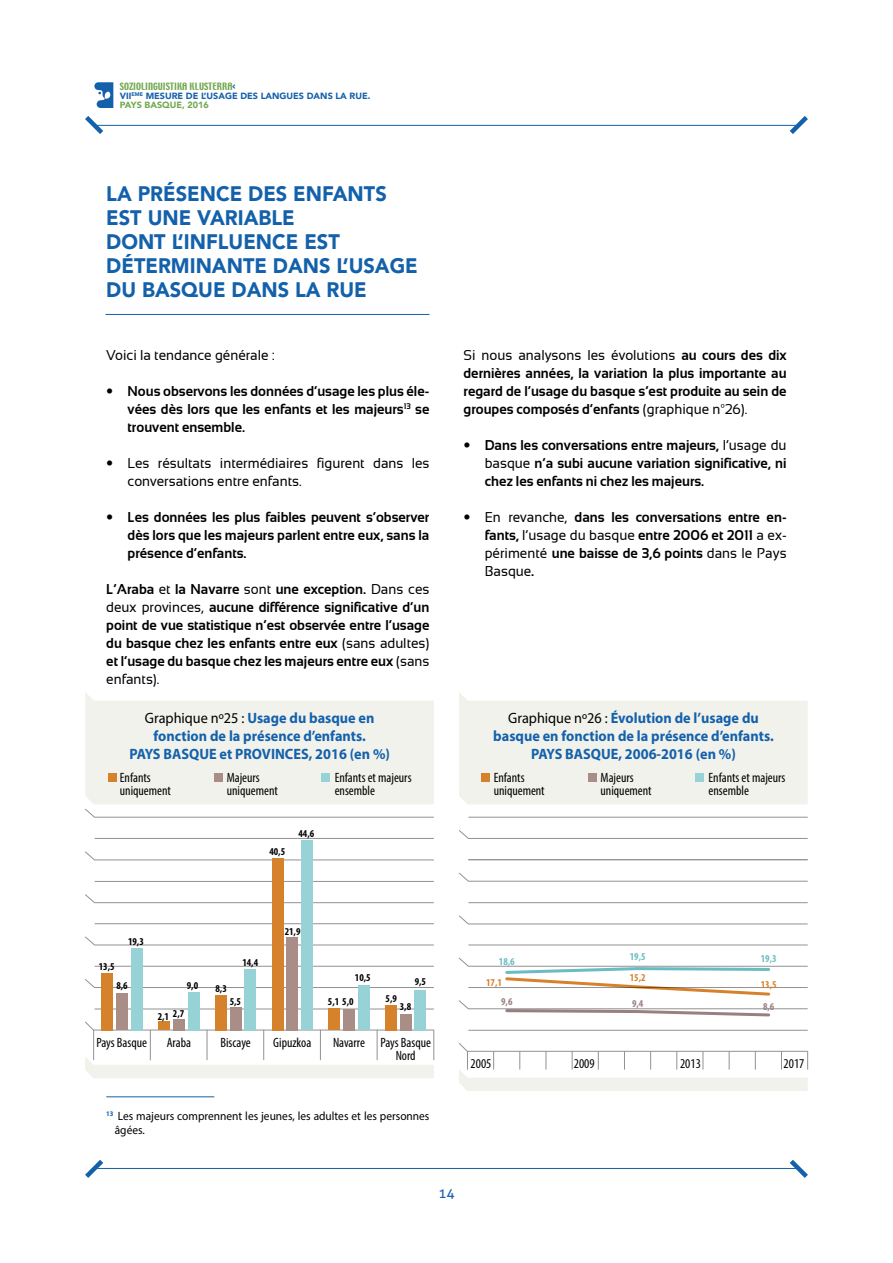
<style>
.page{position:relative;width:893px;height:1263px;background:#fff}
.page>*{position:absolute;margin:0;border:0;box-sizing:border-box;transform-origin:0 0}
.t1{font:900 21px/24px "Avenir";color:#1461ab;scale:.95 1}
.t2{font:700 15px/18px "Myriad Pro";color:#1461ab;text-align:center;scale:.95 1}
.t3{font:700 14.25px/18px "Sansation";color:#000;text-align:justify;scale:.95 1}
.t4{font:14.25px/18px "Sansation";color:#000;scale:.95 1}
.t5{font:condensed 13.5px/13.5px "Myriad Pro";color:#000}
.t6{font:13.5px "Aller";color:#1461ab}
.t7{font:12px/14.4px "Myriad Pro";color:#000;scale:.95 1}
.t8{font:700 condensed 10.5px "Myriad Pro";color:#000}
.t9{font:700 condensed 10.5px "Myriad Pro";color:#68bcc2}
.t10{font:700 condensed 10.5px "Myriad Pro";color:#d6822c}
.t11{font:700 condensed 10.5px "Myriad Pro";color:#9a7f80}
.t12{font:900 9px/9px "Avenir";color:#1461ab}
.t13{font:9px "Techno";color:#72a94f}
.s1{color:#1461ab}
.s2{color:#72a94f}
.s3{font-family:"Avenir";font-weight:900}
.s4{font-weight:400}
.s5{font-weight:400;color:#000}
</style>
<div class="page">
<hr style="left:94px;top:1168px;width:705px;height:1px;background:#1461ab">
<svg style="left:789px;top:1159px;width:19px;height:19px"></svg>
<svg style="left:85px;top:1159px;width:19px;height:19px"></svg>
<hr style="left:94px;top:125px;width:705px;height:1px;background:#1461ab">
<svg style="left:785px;top:116px;width:23px;height:18px"></svg>
<svg style="left:85px;top:82px;width:28px;height:52px"></svg>
<hr style="left:106px;top:1096px;width:108px;height:1px;background:#1461ab">
<hr style="left:105px;top:314px;width:324px;height:1px;background:#1461ab">
<hr style="left:95px;top:1009px;width:339px;height:1px;background:#929292">
<hr style="left:93px;top:1030px;width:1px;height:30px;background:#929292">
<hr style="left:150px;top:1030px;width:1px;height:30px;background:#929292">
<hr style="left:207px;top:1030px;width:1px;height:30px;background:#929292">
<hr style="left:263px;top:1030px;width:1px;height:30px;background:#929292">
<hr style="left:320px;top:1030px;width:1px;height:30px;background:#929292">
<hr style="left:377px;top:1030px;width:1px;height:30px;background:#929292">
<hr style="left:434px;top:1030px;width:1px;height:30px;background:#929292">
<hr style="left:95px;top:838px;width:339px;height:1px;background:#929292">
<svg style="left:85px;top:851px;width:349px;height:9px"></svg>
<hr style="left:95px;top:881px;width:339px;height:1px;background:#929292">
<svg style="left:85px;top:894px;width:349px;height:9px"></svg>
<hr style="left:95px;top:923px;width:339px;height:1px;background:#929292">
<svg style="left:85px;top:936px;width:349px;height:9px"></svg>
<hr style="left:95px;top:966px;width:339px;height:1px;background:#929292">
<svg style="left:85px;top:979px;width:349px;height:9px"></svg>
<svg style="left:85px;top:1021px;width:349px;height:9px"></svg>
<svg style="left:85px;top:1056px;width:349px;height:22px"></svg>
<svg style="left:85px;top:693px;width:349px;height:125px"></svg>
<div style="left:108px;top:773px;width:9px;height:9px;background:#d6822c"></div>
<div style="left:321px;top:773px;width:9px;height:9px;background:#97d2d6"></div>
<div style="left:214px;top:773px;width:9px;height:9px;background:#a88e87"></div>
<div style="left:101px;top:973px;width:12px;height:57px;background:#d6822c"></div>
<div style="left:116px;top:994px;width:11px;height:36px;background:#a88e87"></div>
<div style="left:131px;top:948px;width:11px;height:82px;background:#97d2d6"></div>
<div style="left:159px;top:1021px;width:11px;height:9px;background:#d6822c"></div>
<div style="left:173px;top:1019px;width:11px;height:11px;background:#a88e87"></div>
<div style="left:188px;top:992px;width:11px;height:38px;background:#97d2d6"></div>
<div style="left:215px;top:995px;width:11px;height:35px;background:#d6822c"></div>
<div style="left:230px;top:1007px;width:11px;height:23px;background:#a88e87"></div>
<div style="left:245px;top:969px;width:11px;height:61px;background:#97d2d6"></div>
<div style="left:272px;top:858px;width:11px;height:172px;background:#d6822c"></div>
<div style="left:287px;top:937px;width:11px;height:93px;background:#a88e87"></div>
<div style="left:301px;top:840px;width:12px;height:190px;background:#97d2d6"></div>
<div style="left:329px;top:1008px;width:11px;height:22px;background:#d6822c"></div>
<div style="left:343px;top:1009px;width:11px;height:21px;background:#a88e87"></div>
<div style="left:358px;top:985px;width:11px;height:45px;background:#97d2d6"></div>
<div style="left:385px;top:1005px;width:11px;height:25px;background:#d6822c"></div>
<div style="left:400px;top:1014px;width:11px;height:16px;background:#a88e87"></div>
<div style="left:415px;top:990px;width:11px;height:40px;background:#97d2d6"></div>
<hr style="left:468px;top:1030px;width:340px;height:1px;background:#929292">
<svg style="left:459px;top:830px;width:349px;height:9px"></svg>
<svg style="left:459px;top:872px;width:349px;height:10px"></svg>
<hr style="left:468px;top:902px;width:340px;height:1px;background:#929292">
<svg style="left:459px;top:915px;width:349px;height:9px"></svg>
<hr style="left:468px;top:945px;width:340px;height:1px;background:#929292">
<svg style="left:458px;top:1043px;width:350px;height:48px"></svg>
<hr style="left:468px;top:817px;width:340px;height:1px;background:#929292">
<hr style="left:468px;top:859px;width:340px;height:1px;background:#929292">
<svg style="left:459px;top:957px;width:349px;height:60px"></svg>
<svg style="left:459px;top:693px;width:349px;height:111px"></svg>
<div style="left:481px;top:773px;width:9px;height:9px;background:#d6822c"></div>
<div style="left:695px;top:773px;width:9px;height:9px;background:#97d2d6"></div>
<div style="left:588px;top:773px;width:9px;height:9px;background:#a88e87"></div>
<p class="t13" style="left:120px;top:80px;width:117px">SOZIOLINGUISTIKA KLUSTERRA<span class="s1">&lt;</span></p>
<p class="t12" style="left:120px;top:91px;width:252px">VII<sup>EME</sup> MESURE DE L’USAGE DES LANGUES DANS LA RUE.<br><span class="s2">PAYS BASQUE, 2016</span></p>
<h1 class="t1" style="left:106px;top:181px;width:329px">LA PRÉSENCE DES ENFANTS<br>EST UNE VARIABLE<br>DONT L’INFLUENCE EST<br>DÉTERMINANTE DANS L’USAGE<br>DU BASQUE DANS LA RUE</h1>
<p class="t4" style="left:106px;top:346px;width:179px">Voici la tendance générale :</p>
<p class="t3" style="left:128px;top:382px;width:319px;text-indent:-21px"><span class="s3">•</span> Nous observons les données d’usage les plus éle&shy;vées dès lors que les enfants et les majeurs<sup>13</sup> se trouvent ensemble.</p>
<p class="t4" style="left:128px;top:454px;width:319px;text-indent:-21px"><span class="s3">•</span> Les résultats intermédiaires figurent dans les conversations entre enfants.</p>
<p class="t3" style="left:128px;top:508px;width:319px;text-indent:-21px"><span class="s3">•</span> Les données les plus faibles peuvent s’observer dès lors que les majeurs parlent entre eux, sans la présence d’enfants.</p>
<p class="t3" style="left:106px;top:580px;width:342px">L’Araba <span class="s4">et</span> la Navarre <span class="s4">sont</span> une exception. <span class="s4">Dans ces deux provinces,</span> aucune différence significative d’un point de vue statistique n’est observée entre l’usage du basque chez les enfants entre eux <span class="s4">(sans adultes) </span>et l’usage du basque chez les majeurs entre eux <span class="s4">(sans enfants).</span></p>
<p class="t2" style="left:129px;top:708px;width:276px"><span class="s5">Graphique nº25 :</span> Usage du basque en fonction de la présence d’enfants.<br>PAYS BASQUE et PROVINCES, 2016 (en %)</p>
<p class="t5" style="left:120px;top:770px;width:53px">Enfants uniquement</p>
<p class="t5" style="left:335px;top:770px;width:78px">Enfants et majeurs ensemble</p>
<p class="t5" style="left:227px;top:770px;width:53px">Majeurs uniquement</p>
<p class="t8" style="left:269px;top:844px;width:17px">40,5</p>
<p class="t8" style="left:298px;top:827px;width:17px">44,6</p>
<p class="t3" style="left:463px;top:346px;width:342px"><span class="s4">Si nous analysons les évolutions</span> au cours des dix dernières années, la variation la plus importante au regard de l’usage du basque s’est produite au sein de groupes composés d’enfants <span class="s4">(graphique nº26).</span></p>
<p class="t3" style="left:485px;top:436px;width:319px;text-indent:-21px"><span class="s3">•</span> Dans les conversations entre majeurs, <span class="s4">l’usage du basque</span> n’a subi aucune variation significative, ni chez les enfants ni chez les majeurs.</p>
<p class="t3" style="left:485px;top:508px;width:319px;text-indent:-21px"><span class="s3">•</span> <span class="s4">En revanche,</span> dans les conversations entre en&shy;fants, <span class="s4">l’usage du basque</span> entre 2006 et 2011 <span class="s4">a ex&shy;périmenté</span> une baisse de 3,6 points <span class="s4">dans le Pays Basque</span>.</p>
<p class="t2" style="left:493px;top:708px;width:297px"><span class="s5">Graphique nº26 :</span> Évolution de l’usage du basque en fonction de la présence d’enfants.<br>PAYS BASQUE, 2006-2016 (en %)</p>
<p class="t5" style="left:494px;top:770px;width:53px">Enfants uniquement</p>
<p class="t5" style="left:708px;top:770px;width:78px">Enfants et majeurs ensemble</p>
<p class="t5" style="left:601px;top:770px;width:53px">Majeurs uniquement</p>
<p class="t8" style="left:99px;top:960px;width:17px">13,5</p>
<p class="t8" style="left:128px;top:935px;width:17px">19,3</p>
<p class="t8" style="left:116px;top:979px;width:13px">8,6</p>
<p class="t8" style="left:187px;top:979px;width:13px">9,0</p>
<p class="t8" style="left:215px;top:981px;width:13px">8,3</p>
<p class="t8" style="left:242px;top:956px;width:17px">14,4</p>
<p class="t8" style="left:173px;top:1007px;width:13px">2,7</p>
<p class="t8" style="left:158px;top:1009px;width:13px">2,1</p>
<p class="t8" style="left:230px;top:995px;width:13px">5,5</p>
<p class="t8" style="left:285px;top:925px;width:17px">21,9</p>
<p class="t8" style="left:355px;top:971px;width:17px">10,5</p>
<p class="t8" style="left:328px;top:995px;width:27px">5,1 5,0</p>
<p class="t8" style="left:415px;top:975px;width:13px">9,5</p>
<p class="t8" style="left:386px;top:992px;width:13px">5,9</p>
<p class="t8" style="left:400px;top:1000px;width:13px">3,8</p>
<p class="t5" style="left:96px;top:1035px;width:52px">Pays Basque</p>
<p class="t5" style="left:167px;top:1035px;width:26px">Araba</p>
<p class="t5" style="left:220px;top:1035px;width:32px">Biscaye</p>
<p class="t5" style="left:273px;top:1035px;width:40px">Gipuzkoa</p>
<p class="t5" style="left:396px;top:1035px;width:37px;text-indent:-63px">Navarre Pays Basque<br>Nord</p>
<p class="t7" style="left:115px;top:1108px;width:333px;text-indent:-9px"><sup>13</sup> Les majeurs comprennent les jeunes, les adultes et les personnes âgées.</p>
<p class="t9" style="left:499px;top:955px;width:17px">18,6</p>
<p class="t10" style="left:486px;top:976px;width:17px">17,1</p>
<p class="t9" style="left:630px;top:950px;width:17px">19,5</p>
<p class="t9" style="left:761px;top:952px;width:17px">19,3</p>
<p class="t10" style="left:630px;top:971px;width:17px">15,2</p>
<p class="t10" style="left:761px;top:978px;width:17px">13,5</p>
<p class="t11" style="left:501px;top:995px;width:13px">9,6</p>
<p class="t11" style="left:632px;top:997px;width:13px">9,4</p>
<p class="t11" style="left:763px;top:1000px;width:13px">8,6</p>
<p class="t5" style="left:471px;top:1057px;width:22px">2005</p>
<p class="t5" style="left:574px;top:1057px;width:22px">2009</p>
<p class="t5" style="left:680px;top:1057px;width:22px">2013</p>
<p class="t5" style="left:784px;top:1057px;width:22px">2017</p>
<p class="t6" style="left:438px;top:1185px;width:18px">14</p>
</div>
